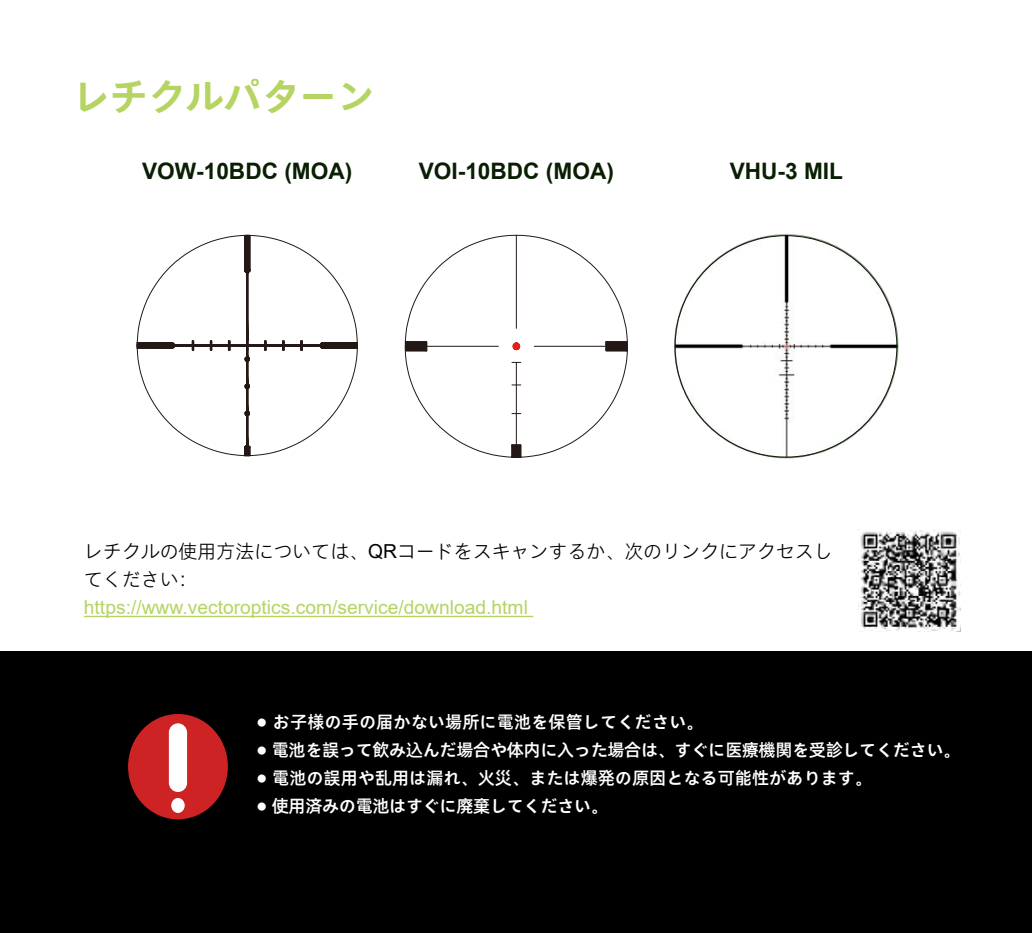
<style>
.page{position:relative;width:1032px;height:933px;background:#fff}
.page>*{position:absolute;margin:0;border:0;box-sizing:border-box;transform-origin:0 0}
.t1{font:700 38.5px "Alibaba Pu Hui Ti 3 95 Extra";color:#b5d462}
.t2{font:700 22.75px "Arial";color:#091e03}
.t3{font:19.25px "Arial";color:#b5d462}
.t4{font:19.25px/28px "Alibaba Pu Hui Ti 3 45 Light";color:#000}
.t5{font:700 17.5px "Alibaba Pu Hui Ti 2 75 Semi";letter-spacing:-.025em;color:#fff}
.t6{font:700 17.5px "Alibaba Pu Hui Ti 2 75 Semi";letter-spacing:-.005em;color:#fff}
.t7{font:700 17.5px "Alibaba Pu Hui Ti 2 75 Semi";color:#fff}
.s1{font-family:"Arial"}
.s2{font-family:"Microsoft Ya Hei";font-weight:400}
</style>
<div class="page">
<div style="left:0;top:651px;width:1032px;height:282px;background:#000"></div>
<hr style="left:84px;top:616px;width:449px;height:1px;background:#b5d462">
<img style="left:859px;top:530px;width:101px;height:101px">
<div style="left:128px;top:714px;width:100px;height:105px;background:#cd2324;border-radius:50%"></div>
<div style="left:169px;top:723px;width:18px;height:69px;background:#fff;border-radius:9px"></div>
<div style="left:171px;top:798px;width:14px;height:15px;background:#fff;border-radius:50%"></div>
<svg style="left:136px;top:234px;width:222px;height:222px"></svg>
<hr style="left:247px;top:272px;width:1px;height:173px;background:#231815">
<hr style="left:175px;top:345px;width:145px;height:1px;background:#231815">
<svg style="left:404px;top:234px;width:224px;height:224px"></svg>
<svg style="left:510px;top:342px;width:13px;height:8px"></svg>
<div style="left:606px;top:341px;width:21px;height:10px;border:1px solid #231815"></div>
<hr style="left:516px;top:235px;width:1px;height:93px;background:#231815">
<hr style="left:427px;top:346px;width:71px;height:1px;background:#231815">
<div style="left:405px;top:341px;width:22px;height:10px;border:1px solid #231815"></div>
<hr style="left:516px;top:362px;width:1px;height:83px;background:#231815">
<div style="left:511px;top:444px;width:10px;height:13px;border:1px solid #231815"></div>
<img style="left:673px;top:233px;width:226px;height:226px;border-radius:113px">
<img style="left:860px;top:530px;width:99px;height:100px">
<h1 class="t1" style="left:72px;top:66px;width:305px">レチクルパターン</h1>
<h2 class="t2" style="left:142px;top:155px;width:212px">VOW-10BDC (MOA)</h2>
<h2 class="t2" style="left:419px;top:155px;width:197px">VOI-10BDC (MOA)</h2>
<h2 class="t2" style="left:730px;top:155px;width:115px">VHU-3 MIL</h2>
<p class="t4" style="left:84px;top:536px;width:750px">レチクルの使用方法については、<span class="s1">QR</span>コードをスキャンするか、次のリンクにアクセスしてください：</p>
<p class="t3" style="left:84px;top:594px;width:445px">https://www.vectoroptics.com/service/download.html</p>
<p class="t7" style="left:256px;top:708px;width:449px"><span class="s2">●</span> お子様の手の届かない場所に電池を保管してください。</p>
<p class="t5" style="left:256px;top:736px;width:705px"><span class="s2">●</span> 電池を誤って飲み込んだ場合や体内に入った場合は、すぐに医療機関を受診してください。</p>
<p class="t6" style="left:256px;top:764px;width:617px"><span class="s2">●</span> 電池の誤用や乱用は漏れ、火災、または爆発の原因となる可能性があります。</p>
<p class="t5" style="left:256px;top:792px;width:353px"><span class="s2">●</span> 使用済みの電池はすぐに廃棄してください。</p>
</div>
